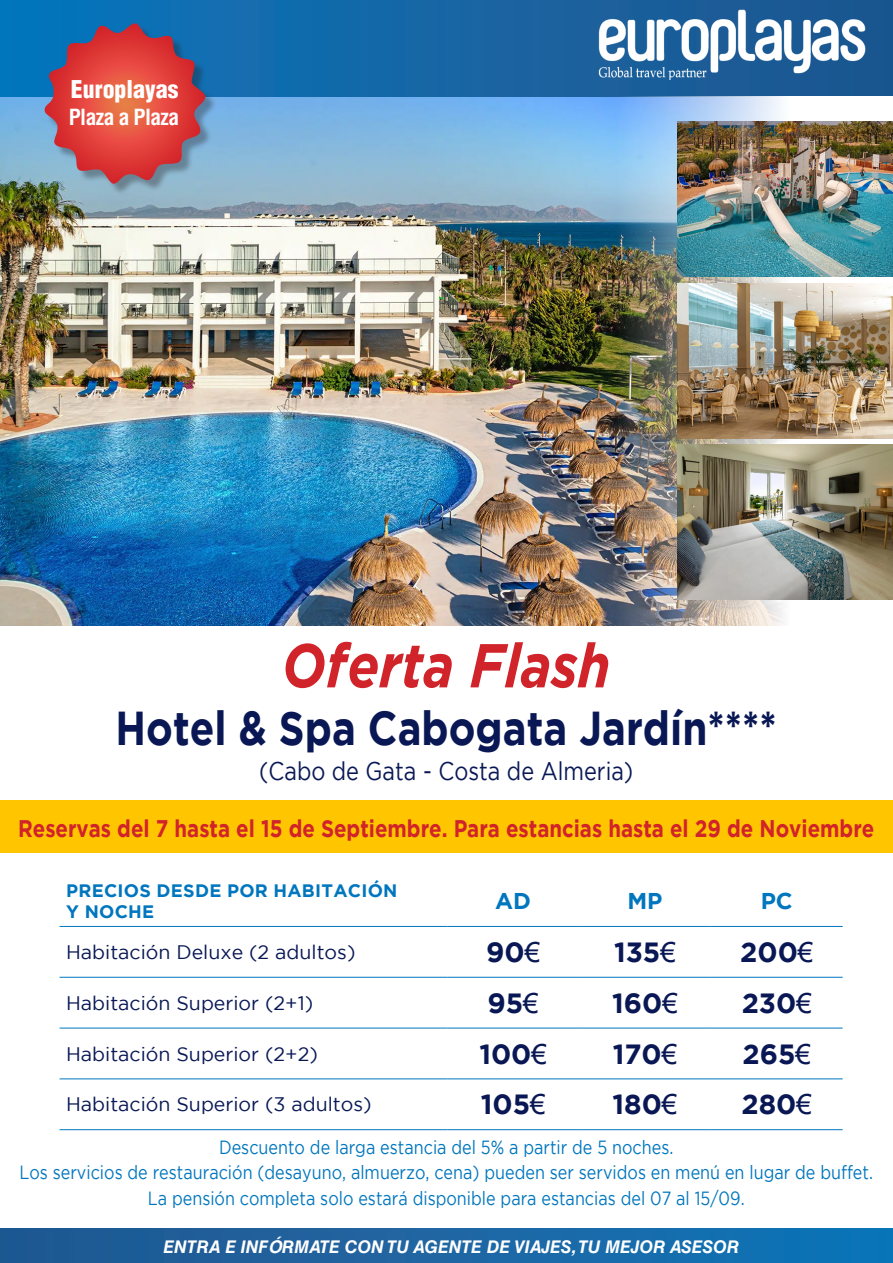
<style>
.page{position:relative;width:893px;height:1263px;background:#fff}
.page>*{position:absolute;margin:0;border:0;box-sizing:border-box;transform-origin:0 0}
.t1{font:italic 700 61.8px "Gotham";color:#d1232a;scale:.85 1}
.t2{font:700 47.4px "Gotham";color:#091855;scale:.85 1}
.t3{font:700 27.75px "Gotham";color:#091855}
.t4{font:25.5px "Gotham";color:#091855;scale:.85 1}
.t5{font:700 24px "Gotham";color:#d1232a;scale:.85 1}
.t6{font:900 condensed 23.85px "Helvetica LT Std";color:#fff}
.t7{font:700 22.8px "Gotham";color:#0076be}
.t8{font:700 condensed 21.75px "Helvetica LT Std";letter-spacing:-.03em;color:#fff}
.t9{font:19.5px "Gotham";color:#091855}
.t10{font:19.05px "Gotham";color:#0076be;scale:.85 1}
.t11{font:700 18px "Gotham";letter-spacing:.015em;color:#0076be}
.t12{font:italic 700 17.55px "Helvetica LT Std";color:#fff}
.s1{font-family:"Arial";font-weight:400}
</style>
<div class="page">
<div style="left:0;top:800px;width:892px;height:52px;background:#ffc600"></div>
<img style="left:1px;top:97px;width:497px;height:528px">
<div style="left:1px;top:0;width:892px;height:97px;background:linear-gradient(to right,#0876bc,#20558d)"></div>
<img style="left:599px;top:9px;width:268px;height:71px">
<div style="left:0;top:1228px;width:893px;height:35px;background:linear-gradient(to right,#245790,#0f75b8)"></div>
<hr style="left:60px;top:926px;width:387px;height:1px;background:#0076be">
<hr style="left:447px;top:926px;width:132px;height:1px;background:#0076be">
<hr style="left:579px;top:926px;width:132px;height:1px;background:#0076be">
<hr style="left:711px;top:926px;width:132px;height:1px;background:#0076be">
<hr style="left:60px;top:977px;width:387px;height:1px;background:#0076be">
<hr style="left:447px;top:977px;width:132px;height:1px;background:#0076be">
<hr style="left:579px;top:977px;width:132px;height:1px;background:#0076be">
<hr style="left:711px;top:977px;width:132px;height:1px;background:#0076be">
<hr style="left:60px;top:1028px;width:387px;height:1px;background:#0076be">
<hr style="left:447px;top:1028px;width:132px;height:1px;background:#0076be">
<hr style="left:579px;top:1028px;width:132px;height:1px;background:#0076be">
<hr style="left:711px;top:1028px;width:132px;height:1px;background:#0076be">
<hr style="left:60px;top:1078px;width:387px;height:1px;background:#0076be">
<hr style="left:447px;top:1078px;width:132px;height:1px;background:#0076be">
<hr style="left:579px;top:1078px;width:132px;height:1px;background:#0076be">
<hr style="left:711px;top:1078px;width:132px;height:1px;background:#0076be">
<hr style="left:60px;top:1129px;width:387px;height:1px;background:#0076be">
<hr style="left:447px;top:1129px;width:132px;height:1px;background:#0076be">
<hr style="left:579px;top:1129px;width:132px;height:1px;background:#0076be">
<hr style="left:711px;top:1129px;width:132px;height:1px;background:#0076be">
<div style="left:47px;top:25px;width:170px;height:170px;background:#231f20;opacity:.36"></div>
<svg style="left:44px;top:23px;width:161px;height:161px;background:#af5861"></svg>
<img style="left:498px;top:97px;width:395px;height:529px">
<img style="left:678px;top:283px;width:215px;height:155px">
<img style="left:678px;top:122px;width:215px;height:155px">
<img style="left:678px;top:445px;width:215px;height:155px">
<p class="t6" style="left:71px;top:74px;width:109px">Europlayas</p>
<p class="t8" style="left:69px;top:103px;width:112px">Plaza a Plaza</p>
<p class="t1" style="left:282px;top:630px;width:388px">Oferta Flash</p>
<p class="t2" style="left:116px;top:701px;width:779px">Hotel &amp; Spa Cabogata Jardín****</p>
<p class="t4" style="left:259px;top:757px;width:442px">(Cabo de Gata - Costa de Almeria)</p>
<p class="t5" style="left:18px;top:815px;width:1009px">Reservas del 7 hasta el 15 de Septiembre. Para estancias hasta el 29 de Noviembre</p>
<p class="t11" style="left:66px;top:880px;width:333px">PRECIOS DESDE POR HABITACIÓN</p>
<p class="t11" style="left:66px;top:902px;width:90px">Y NOCHE</p>
<p class="t7" style="left:495px;top:888px;width:37px">AD</p>
<p class="t7" style="left:627px;top:888px;width:37px">MP</p>
<p class="t7" style="left:761px;top:888px;width:34px">PC</p>
<p class="t9" style="left:66px;top:941px;width:291px">Habitación Deluxe (2 adultos)</p>
<p class="t3" style="left:486px;top:936px;width:55px">90<span class="s1">€</span></p>
<p class="t3" style="left:614px;top:936px;width:63px">135<span class="s1">€</span></p>
<p class="t3" style="left:740px;top:936px;width:75px">200<span class="s1">€</span></p>
<p class="t9" style="left:66px;top:992px;width:249px">Habitación Superior (2+1)</p>
<p class="t3" style="left:487px;top:987px;width:53px">95<span class="s1">€</span></p>
<p class="t3" style="left:612px;top:987px;width:67px">160<span class="s1">€</span></p>
<p class="t3" style="left:742px;top:987px;width:72px">230<span class="s1">€</span></p>
<p class="t9" style="left:66px;top:1043px;width:253px">Habitación Superior (2+2)</p>
<p class="t3" style="left:479px;top:1038px;width:69px">100<span class="s1">€</span></p>
<p class="t3" style="left:613px;top:1038px;width:66px">170<span class="s1">€</span></p>
<p class="t3" style="left:742px;top:1038px;width:70px">265<span class="s1">€</span></p>
<p class="t9" style="left:66px;top:1094px;width:307px">Habitación Superior (3 adultos)</p>
<p class="t3" style="left:481px;top:1088px;width:66px">105<span class="s1">€</span></p>
<p class="t3" style="left:613px;top:1088px;width:66px">180<span class="s1">€</span></p>
<p class="t3" style="left:742px;top:1088px;width:72px">280<span class="s1">€</span></p>
<p class="t10" style="left:219px;top:1136px;width:536px">Descuento de larga estancia del 5% a partir de 5 noches.</p>
<p class="t10" style="left:19px;top:1162px;width:1006px">Los servicios de restauración (desayuno, almuerzo, cena) pueden ser servidos en menú en lugar de buffet.</p>
<p class="t10" style="left:148px;top:1187px;width:704px">La pensión completa solo estará disponible para estancias del 07 al 15/09.</p>
<p class="t12" style="left:164px;top:1236px;width:577px">ENTRA E INFÓRMATE CON TU AGENTE DE VIAJES, TU MEJOR ASESOR</p>
</div>
